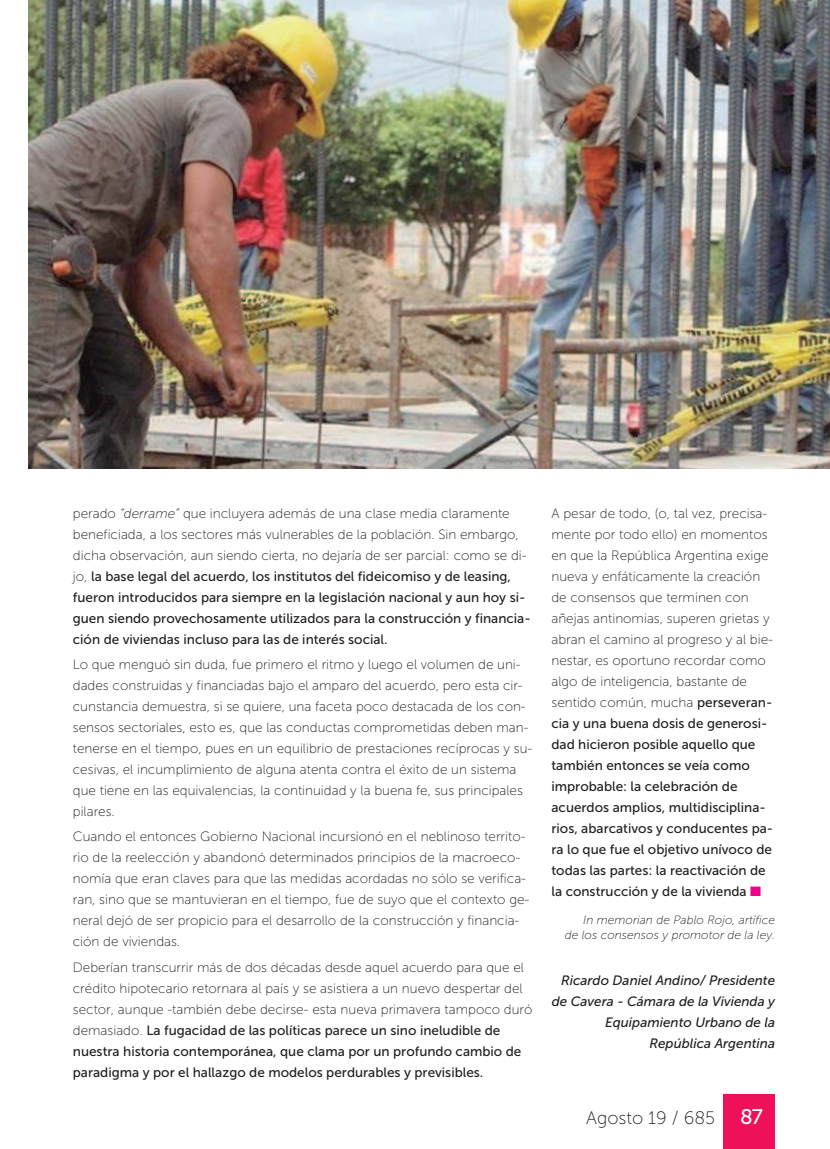
<style>
.page{position:relative;width:830px;height:1149px;background:#fff}
.page>*{position:absolute;margin:0;border:0;box-sizing:border-box;transform-origin:0 0}
.t1{font:18px "Museo Sans 100";color:#231f20}
.t2{font:13.5px/21px "Museo Sans 100";color:#231f20}
.t3{font:13.5px/21px "Museo Sans 500";color:#231f20}
.t4{font:italic 13.5px/21px "Museo Sans 500";color:#231f20;text-align:right}
.t5{font:italic 12px/15px "Museo Sans 100";color:#231f20;text-align:right}
.s1{font-style:italic}
.s2{font-family:"Museo Sans 100"}
.s3{font-family:"Museo Sans 500"}
.s4{color:#ed028c}
.s5{font-family:"Museo Sans 500";font-size:21px;color:#fff}
</style>
<div class="page">
<div style="left:723px;top:1094px;width:51px;height:54px;background:#ee1059"></div>
<img style="left:28px;top:0;width:801px;height:468px">
<p class="t2" style="left:73px;top:502px;width:455px">perado <span class="s1">“derrame”</span> que incluyera además de una clase media claramente beneficiada, a los sectores más vulnerables de la población. Sin embargo, dicha observación, aun siendo cierta, no dejaría de ser parcial: como se di-</p>
<p class="t3" style="left:73px;top:565px;width:459px"><span class="s2">jo,</span> la base legal del acuerdo, los institutos del fideicomiso y de leasing, fueron introducidos para siempre en la legislación nacional y aun hoy si&shy;guen siendo provechosamente utilizados para la construcción y financia&shy;ción de viviendas incluso para las de interés social.</p>
<p class="t2" style="left:73px;top:653px;width:461px">Lo que menguó sin duda, fue primero el ritmo y luego el volumen de uni&shy;dades construidas y financiadas bajo el amparo del acuerdo, pero esta cir&shy;cunstancia demuestra, si se quiere, una faceta poco destacada de los con&shy;sensos sectoriales, esto es, que las conductas comprometidas deben man&shy;tenerse en el tiempo, pues en un equilibrio de prestaciones recíprocas y su&shy;cesivas, el incumplimiento de alguna atenta contra el éxito de un sistema que tiene en las equivalencias, la continuidad y la buena fe, sus principales pilares.</p>
<p class="t2" style="left:73px;top:825px;width:458px">Cuando el entonces Gobierno Nacional incursionó en el neblinoso territo&shy;rio de la reelección y abandonó determinados principios de la macroeco&shy;nomía que eran claves para que las medidas acordadas no sólo se verifica&shy;ran, sino que se mantuvieran en el tiempo, fue de suyo que el contexto ge&shy;neral dejó de ser propicio para el desarrollo de la construcción y financia&shy;ción de viviendas.</p>
<p class="t2" style="left:73px;top:956px;width:461px">Deberían transcurrir más de dos décadas desde aquel acuerdo para que el crédito hipotecario retornara al país y se asistiera a un nuevo despertar del sector, aunque -también debe decirse- esta nueva primavera tampoco duró</p>
<p class="t3" style="left:73px;top:1019px;width:450px"><span class="s2">demasiado.</span> La fugacidad de las políticas parece un sino ineludible de nuestra historia contemporánea, que clama por un profundo cambio de paradigma y por el hallazgo de modelos perdurables y previsibles.</p>
<p class="t2" style="left:551px;top:502px;width:223px">A pesar de todo, (o, tal vez, precisa&shy;mente por todo ello) en momentos en que la República Argentina exige nueva y enfáticamente la creación de consensos que terminen con añejas antinomias, superen grietas y abran el camino al progreso y al bie&shy;nestar, es oportuno recordar como algo de inteligencia, bastante de sentido común, mucha <span class="s3">perseveran-</span></p>
<p class="t3" style="left:551px;top:712px;width:223px">cia y una buena dosis de generosi&shy;dad hicieron posible aquello que también entonces se veía como improbable: la celebración de acuerdos amplios, multidisciplina&shy;rios, abarcativos y conducentes pa&shy;ra lo que fue el objetivo unívoco de todas las partes: la reactivación de la construcción y de la vivienda <span class="s4">■</span></p>
<p class="t5" style="left:564px;top:911px;width:212px">In memorian de Pablo Rojo, artífice<br>de los consensos y promotor de la ley.</p>
<p class="t4" style="left:551px;top:969px;width:225px">Ricardo Daniel Andino/ Presidente de Cavera - Cámara de la Vivienda y<br>Equipamiento Urbano de la<br>República Argentina</p>
<h1 class="t1" style="left:586px;top:1106px;width:178px">Agosto 19 / 685 <span class="s5">87</span></h1>
</div>
